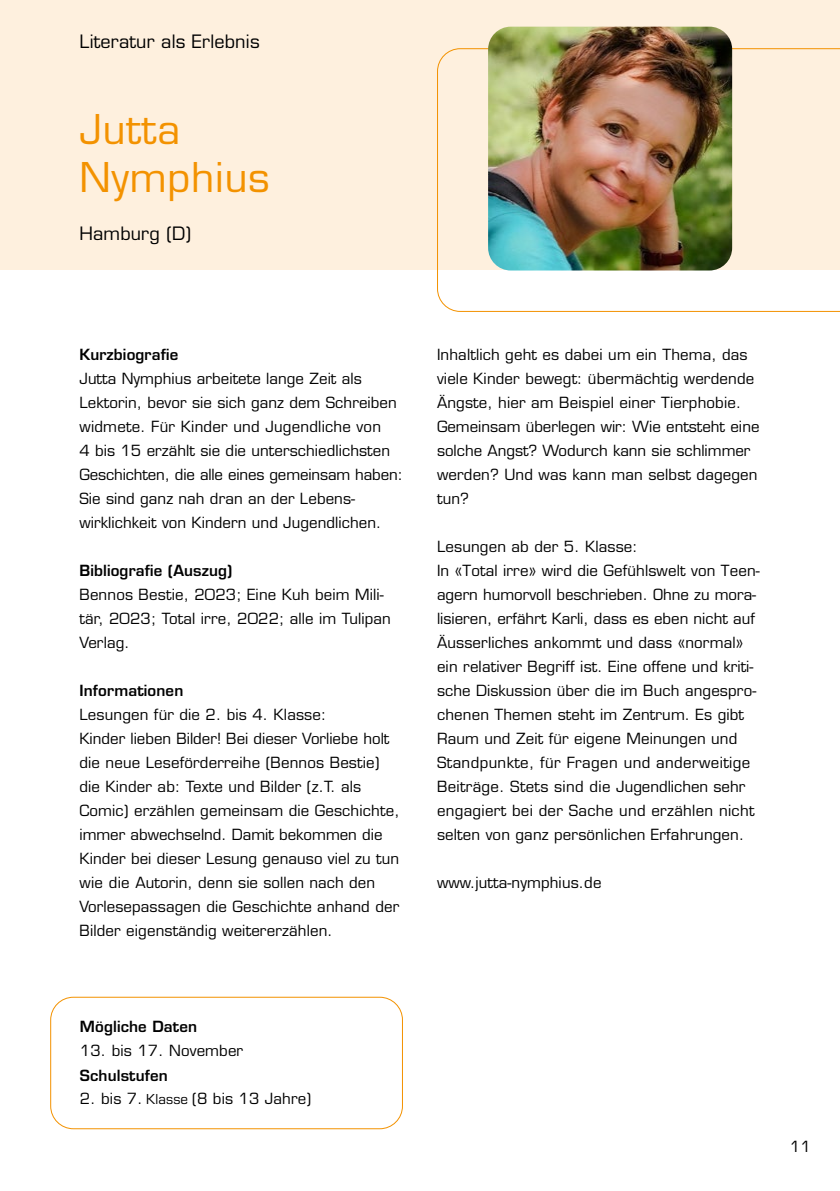
<style>
.page{position:relative;width:840px;height:1191px;background:#fff}
.page>*{position:absolute;margin:0;border:0;box-sizing:border-box;transform-origin:0 0}
.t1{font:40px/48px "Eurostile LT";letter-spacing:.02em;color:#f39200}
.t2{font:18px "Eurostile LT";letter-spacing:.01em;color:#000}
.t3{font:15px/24px "Eurostile LT";letter-spacing:.01em;color:#000}
.t4{font:600 15px "Eurostile LT";letter-spacing:.01em;color:#000}
.s1{font-family:"Eurostile"}
</style>
<div class="page">
<div style="left:0;top:0;width:839px;height:270px;background:#fef0de"></div>
<div style="left:50px;top:996px;width:353px;height:133px;border:1px solid #f39200;border-radius:23px"></div>
<svg style="left:437px;top:48px;width:402px;height:264px"></svg>
<img style="left:488px;top:27px;width:243px;height:243px">
<p class="t2" style="left:79px;top:31px;width:182px">Literatur als Erlebnis</p>
<h1 class="t1" style="left:79px;top:106px;width:192px">Jutta<br>Nymphius</h1>
<p class="t2" style="left:79px;top:223px;width:113px">Hamburg (D)</p>
<p class="t4" style="left:79px;top:345px;width:100px">Kurzbiografie</p>
<p class="t3" style="left:79px;top:367px;width:325px">Jutta Nymphius arbeitete lange Zeit als Lektorin, bevor sie sich ganz dem Schreiben widmete. Für Kinder und Jugendliche von<br>4 bis 15 erzählt sie die unterschiedlichsten Geschichten, die alle eines gemeinsam haben:<br>Sie sind ganz nah dran an der Lebens&shy;wirklichkeit von Kindern und Jugendlichen.</p>
<p class="t4" style="left:79px;top:561px;width:154px">Bibliografie (Auszug)</p>
<p class="t3" style="left:79px;top:583px;width:313px">Bennos Bestie, 2023; Eine Kuh beim Mili&shy;tär, 2023; Total irre, 2022; alle im Tulipan<br>Verlag.</p>
<p class="t4" style="left:79px;top:681px;width:105px">Informationen</p>
<p class="t3" style="left:79px;top:703px;width:321px">Lesungen für die 2. bis 4. Klasse:<br>Kinder lieben Bilder! Bei dieser Vorliebe holt die neue Leseförderreihe (Bennos Bestie) die Kinder ab: Texte und Bilder (z.T. als Comic) erzählen g e meinsam die Geschichte, immer abwechselnd. Damit bekommen die Kinder bei dieser Lesung genauso viel zu tun wie die Autorin, denn sie sollen nach den Vorlesepassagen die Geschichte anhand der Bilder eigenständig weitererzählen.</p>
<p class="t4" style="left:80px;top:1017px;width:119px">Mögliche Daten</p>
<p class="t3" style="left:80px;top:1038px;width:165px">13. bis 17. November</p>
<p class="t4" style="left:80px;top:1066px;width:89px">Schulstufen</p>
<p class="t3" style="left:80px;top:1086px;width:233px">2. bis 7. <span class="s1">Klasse</span> (8 bis 13 Jahre)</p>
<p class="t3" style="left:437px;top:343px;width:324px">Inhaltlich geht es dabei um ein Thema, das viele Kinder bewegt: übermächtig werdende Ängste, hier am Beispiel einer Tierphobie.<br>Gemeinsam überlegen wir: Wie entsteht eine solche Angst? Wodurch kann sie schlimmer werden? Und was kann man selbst dagegen tun?</p>
<p class="t3" style="left:437px;top:535px;width:324px">Lesungen ab der 5. Klasse:<br>In «Total irre» wird die Gefühlswelt von Teen&shy;agern humorvoll beschrieben. Ohne zu mora&shy;lisieren, erfährt Karli, dass es eben nicht auf Äusserliches ankommt und dass «normal» ein relativer Begriff ist. Eine offene und kriti&shy;sche Diskussion über die im Buch angespro&shy;chenen Themen steht im Zentrum. Es gibt Raum und Zeit für eigene Meinungen und Standpunkte, für Fragen und anderweitige Beiträge. Stets sind die Jugendlichen sehr engagiert bei der Sache und erzählen nicht selten von ganz persönlichen Erfahrungen.</p>
<p class="t3" style="left:437px;top:871px;width:166px">www.jutta-nymphius.de</p>
<p class="t3" style="left:789px;top:1135px;width:22px">11</p>
</div>
